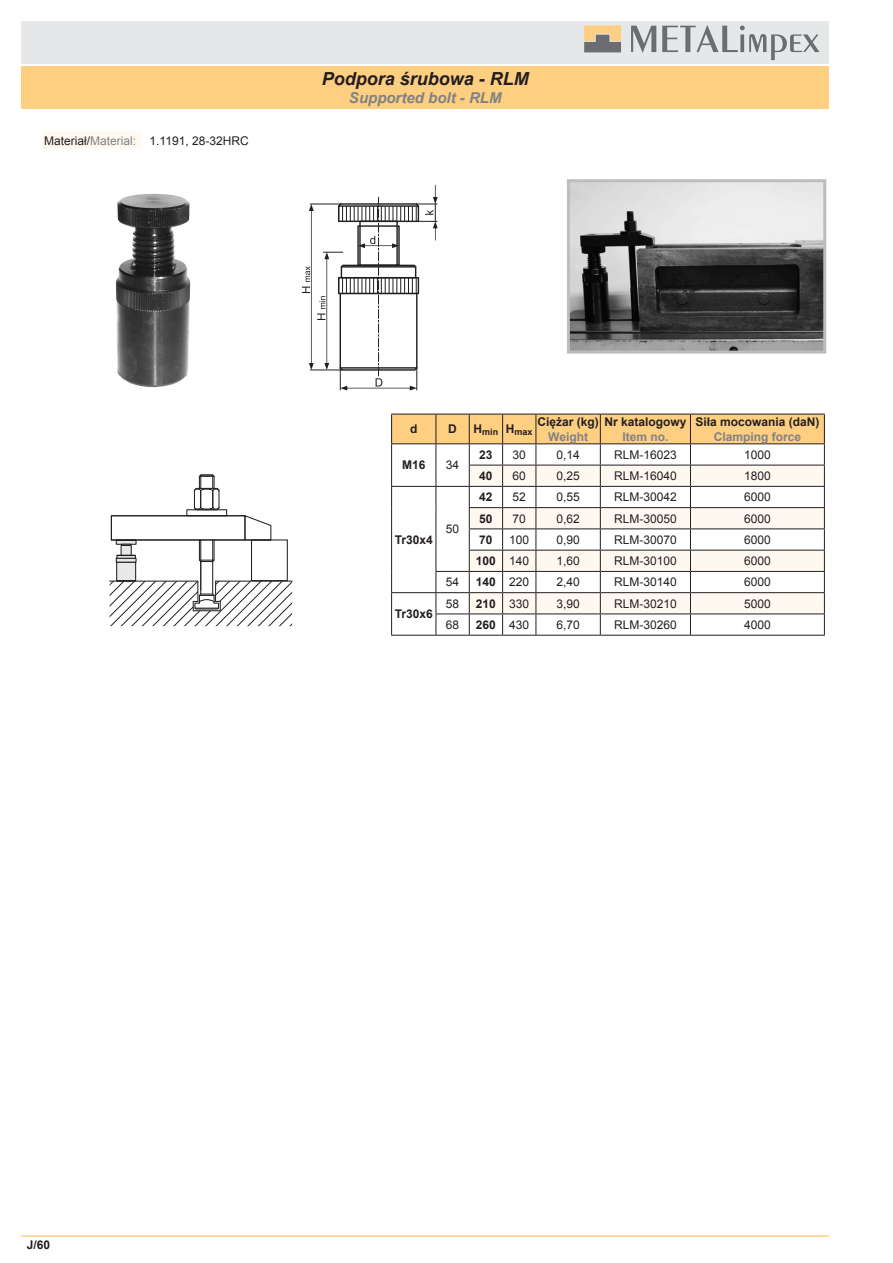
<style>
.page{position:relative;width:893px;height:1263px;background:#fff}
.page>*{position:absolute;margin:0;border:0;box-sizing:border-box;transform-origin:0 0}
.t1{font:italic 700 18px "Arial";color:#231f20}
.t2{font:italic 700 15px "Arial";color:#808285}
.t3{font:12px "Arial";color:#231f20}
.t4{font:700 12px/14.4px "Arial";color:#231f20;text-align:center}
.t5{font:700 12px "Arial";color:#808285}
.t6{font:700 9px "Arial";color:#231f20}
.s1{color:#808285}
</style>
<div class="page">
<div style="left:21px;top:21px;width:808px;height:43px;background:#e6e7e9"></div>
<svg style="left:584px;top:25px;width:37px;height:27px"></svg>
<svg style="left:631px;top:26px;width:25px;height:27px"></svg>
<svg style="left:662px;top:25px;width:157px;height:35px"></svg>
<hr style="left:21px;top:1235px;width:808px;height:2px;background:#fece81">
<svg style="left:391px;top:414px;width:434px;height:221px"></svg>
<hr style="left:391px;top:635px;width:45px;height:1px;background:#231f20">
<hr style="left:436px;top:635px;width:33px;height:1px;background:#231f20">
<hr style="left:469px;top:635px;width:34px;height:1px;background:#231f20">
<hr style="left:503px;top:635px;width:33px;height:1px;background:#231f20">
<hr style="left:536px;top:635px;width:64px;height:1px;background:#231f20">
<hr style="left:600px;top:635px;width:90px;height:1px;background:#231f20">
<hr style="left:690px;top:635px;width:135px;height:1px;background:#231f20">
<div style="left:21px;top:66px;width:808px;height:42px;background:#fece81"></div>
<img style="left:116px;top:193px;width:75px;height:195px">
<svg style="left:302px;top:185px;width:136px;height:205px"></svg>
<svg style="left:110px;top:474px;width:182px;height:152px"></svg>
<hr style="left:110px;top:581px;width:88px;height:1px;background:#231f20">
<hr style="left:216px;top:581px;width:76px;height:1px;background:#231f20">
<img style="left:571px;top:183px;width:251px;height:167px">
<div style="left:567px;top:179px;width:259px;height:175px;border:3px solid #bcbdc0"></div>
<div style="left:43px;top:132px;width:98px;height:17px;background:#fef9f0"></div>
<p class="t3" style="left:44px;top:133px;width:94px">Materiał/<span class="s1">Material:</span></p>
<p class="t3" style="left:150px;top:133px;width:101px">1.1191, 28-32HRC</p>
<p class="t1" style="left:322px;top:66px;width:209px">Podpora śrubowa - RLM</p>
<p class="t2" style="left:349px;top:87px;width:154px">Supported bolt - RLM</p>
<p class="t4" style="left:537px;top:415px;width:63px">Ciężar (kg)</p>
<p class="t5" style="left:548px;top:428px;width:41px">Weight</p>
<p class="t4" style="left:604px;top:415px;width:84px">Nr katalogowy</p>
<p class="t5" style="left:622px;top:428px;width:48px">Item no.</p>
<p class="t4" style="left:410px;top:422px;width:9px">d</p>
<p class="t4" style="left:448px;top:422px;width:10px">D</p>
<p class="t6" style="left:474px;top:426px;width:26px"><sup>H</sup>min</p>
<p class="t6" style="left:506px;top:426px;width:28px"><sup>H</sup>max</p>
<p class="t4" style="left:695px;top:415px;width:126px">Siła mocowania (daN)<br><span class="s1">Clamping force</span></p>
<p class="t4" style="left:402px;top:458px;width:25px">M16</p>
<p class="t3" style="left:446px;top:457px;width:15px">34</p>
<p class="t4" style="left:395px;top:533px;width:40px">Tr30x4</p>
<p class="t3" style="left:446px;top:521px;width:15px">50</p>
<p class="t4" style="left:479px;top:448px;width:15px">23</p>
<p class="t3" style="left:513px;top:447px;width:15px">30</p>
<p class="t3" style="left:556px;top:447px;width:25px">0,14</p>
<p class="t3" style="left:614px;top:447px;width:64px">RLM-16023</p>
<p class="t3" style="left:744px;top:447px;width:28px">1000</p>
<p class="t4" style="left:479px;top:469px;width:15px">40</p>
<p class="t3" style="left:513px;top:468px;width:15px">60</p>
<p class="t3" style="left:556px;top:468px;width:25px">0,25</p>
<p class="t3" style="left:614px;top:468px;width:64px">RLM-16040</p>
<p class="t3" style="left:744px;top:468px;width:28px">1800</p>
<p class="t4" style="left:479px;top:490px;width:15px">42</p>
<p class="t3" style="left:513px;top:489px;width:15px">52</p>
<p class="t3" style="left:556px;top:489px;width:25px">0,55</p>
<p class="t3" style="left:614px;top:489px;width:64px">RLM-30042</p>
<p class="t3" style="left:744px;top:489px;width:28px">6000</p>
<p class="t4" style="left:479px;top:512px;width:15px">50</p>
<p class="t3" style="left:513px;top:510px;width:15px">70</p>
<p class="t3" style="left:556px;top:510px;width:25px">0,62</p>
<p class="t3" style="left:614px;top:510px;width:64px">RLM-30050</p>
<p class="t3" style="left:744px;top:510px;width:28px">6000</p>
<p class="t4" style="left:479px;top:533px;width:15px">70</p>
<p class="t3" style="left:509px;top:532px;width:22px">100</p>
<p class="t3" style="left:556px;top:532px;width:25px">0,90</p>
<p class="t3" style="left:614px;top:532px;width:64px">RLM-30070</p>
<p class="t3" style="left:744px;top:532px;width:28px">6000</p>
<p class="t4" style="left:476px;top:554px;width:22px">100</p>
<p class="t3" style="left:509px;top:553px;width:22px">140</p>
<p class="t3" style="left:556px;top:553px;width:25px">1,60</p>
<p class="t3" style="left:614px;top:553px;width:64px">RLM-30100</p>
<p class="t3" style="left:744px;top:553px;width:28px">6000</p>
<p class="t4" style="left:395px;top:607px;width:40px">Tr30x6</p>
<p class="t3" style="left:446px;top:574px;width:15px">54</p>
<p class="t4" style="left:476px;top:575px;width:22px">140</p>
<p class="t3" style="left:509px;top:574px;width:22px">220</p>
<p class="t3" style="left:556px;top:574px;width:25px">2,40</p>
<p class="t3" style="left:614px;top:574px;width:64px">RLM-30140</p>
<p class="t3" style="left:744px;top:574px;width:28px">6000</p>
<p class="t3" style="left:446px;top:596px;width:15px">58</p>
<p class="t4" style="left:476px;top:597px;width:22px">210</p>
<p class="t3" style="left:509px;top:596px;width:22px">330</p>
<p class="t3" style="left:556px;top:596px;width:25px">3,90</p>
<p class="t3" style="left:614px;top:596px;width:64px">RLM-30210</p>
<p class="t3" style="left:744px;top:596px;width:28px">5000</p>
<p class="t3" style="left:446px;top:617px;width:15px">68</p>
<p class="t4" style="left:476px;top:618px;width:22px">260</p>
<p class="t3" style="left:509px;top:617px;width:22px">430</p>
<p class="t3" style="left:556px;top:617px;width:25px">6,70</p>
<p class="t3" style="left:614px;top:617px;width:64px">RLM-30260</p>
<p class="t3" style="left:744px;top:617px;width:28px">4000</p>
<p class="t4" style="left:27px;top:1238px;width:25px">J/60</p>
</div>
